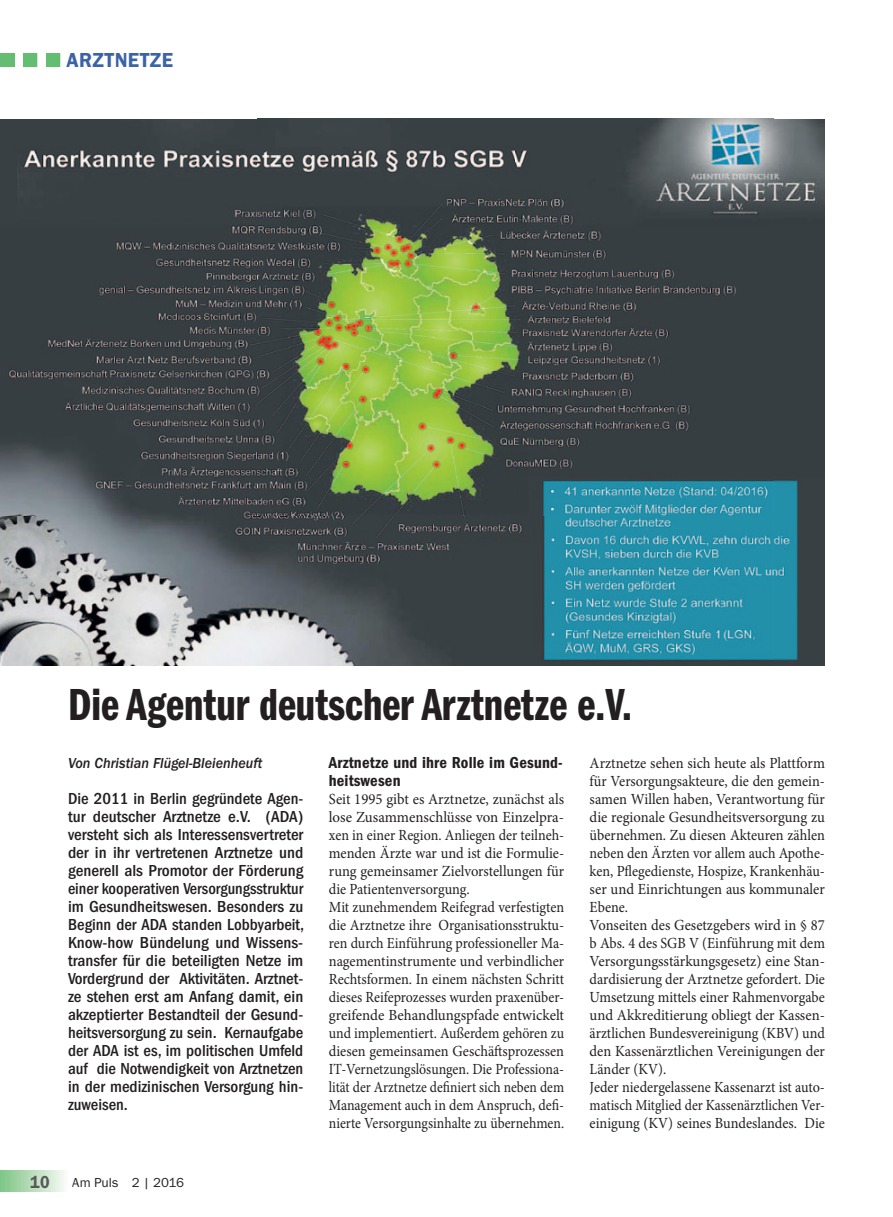
<style>
.page{position:relative;width:893px;height:1217px;background:#fff}
.page>*{position:absolute;margin:0;border:0;box-sizing:border-box;transform-origin:0 0}
.t1{font:46.5px "Franklin Gothic LT Demi Cmpr";color:#231f20}
.t2{font:600 21px "Franklin Gothic Itc T";letter-spacing:.02em;color:#3d63a7;scale:.95 1}
.t3{font:600 18px "Franklin Gothic Itc T";color:#57585a;scale:.9 1}
.t4{font:500 condensed 16.5px/18px "Franklin Gothic LT";color:#231f20;text-align:justify}
.t5{font:600 condensed 16.5px/18px "Franklin Gothic LT";letter-spacing:.01em;color:#231f20}
.t6{font:15.45px/18px "Minion Pro";color:#231f20;scale:.94 1}
.t7{font:15.45px/18px "Minion Pro";color:#231f20;scale:.95 1}
.t8{font:italic 500 15px "Franklin Gothic LT";color:#231f20;scale:.95 1}
.t9{font:13.5px "Franklin Gothic Itc T";color:#231f20}
</style>
<div class="page">
<div style="left:0;top:1169px;width:68px;height:22px;background:linear-gradient(to right,#7ec484,#f8faf6)"></div>
<svg style="left:0;top:53px;width:14px;height:14px"></svg>
<svg style="left:23px;top:53px;width:14px;height:14px"></svg>
<svg style="left:46px;top:53px;width:14px;height:14px"></svg>
<img style="left:0;top:119px;width:825px;height:546px">
<h2 class="t2" style="left:67px;top:48px;width:114px">ARZTNETZE</h2>
<h1 class="t1" style="left:68px;top:679px;width:566px">Die Agentur deutscher Arztnetze e.V.</h1>
<p class="t5" style="left:329px;top:753px;width:235px">Arztnetze und ihre Rolle im Gesund&shy;heitswesen</p>
<p class="t7" style="left:329px;top:789px;width:249px">Seit 1995 gibt es Arztnetze, zunächst als lose Zusammenschlüsse von Einzelpra&shy;xen in einer Region. Anliegen der teilneh&shy;menden Ärzte war und ist die Formulie&shy;rung gemeinsamer Zielvorstellungen für die Patientenversorgung.<br>Mit zunehmendem Reifegrad verfestigten die Arztnetze ihre Organisationsstruktu&shy;ren durch Einführung professioneller Ma&shy;nagementinstrumente und verbindlicher Rechtsformen. In einem nächsten Schritt dieses Reifeprozesses wurden praxenüber&shy;greifende Behandlungspfade entwickelt und implementiert. Außerdem gehören zu diesen gemeinsamen Geschäftsprozessen IT-Vernetzungslösungen. Die Professiona&shy;lität der Arztnetze definiert sich neben dem Management auch in dem Anspruch, defi&shy;nierte Versorgungsinhalte zu übernehmen.</p>
<p class="t6" style="left:590px;top:753px;width:252px">Arztnetze sehen sich heute als Plattform für Versorgungsakteure, die den gemein&shy;samen Willen haben, Verantwortung für die regionale Gesundheitsversorgung zu übernehmen. Zu diesen Akteuren zählen neben den Ärzten vor allem auch Apothe&shy;ken, Pflegedienste, Hospize, Krankenhäu&shy;ser und Einrichtungen aus kommunaler Ebene.<br>Vonseiten des Gesetzgebers wird in § 87 b Abs. 4 des SGB V (Einführung mit dem Versorgungsstärkungsgesetz) eine Stan&shy;dardisierung der Arztnetze gefordert. Die Umsetzung mittels einer Rahmenvorgabe und Akkreditierung obliegt der Kassen&shy;ärztlichen Bundesvereinigung (KBV) und den Kassenärztlichen Vereinigungen der Länder (KV).<br>Jeder niedergelassene Kassenarzt ist auto&shy;matisch Mitglied der Kassenärztlichen Ver&shy;einigung (KV) seines Bundeslandes. Die</p>
<p class="t8" style="left:68px;top:754px;width:206px">Von Christian Flügel-Bleienheuft</p>
<p class="t4" style="left:68px;top:789px;width:238px">Die 2011 in Berlin gegründete Agen&shy;tur deutscher Arztnetze e.V. (ADA) versteht sich als Interessensvertreter der in ihr vertretenen Arztnetze und generell als Promotor der Förderung einer kooperativen Versorgungsstruktur im Gesundheitswesen. Besonders zu Beginn der ADA standen Lobbyarbeit, Know-how Bündelung und Wissens&shy;transfer für die beteiligten Netze im Vordergrund der Aktivitäten. Arztnet&shy;ze stehen erst am Anfang damit, ein akzeptierter Bestandteil der Gesund&shy;heitsversorgung zu sein. Kernaufgabe der ADA ist es, im politischen Umfeld auf die Notwendigkeit von Arztnetzen in der medizinischen Versorgung hin&shy;zuweisen.</p>
<p class="t3" style="left:30px;top:1170px;width:23px">10</p>
<p class="t9" style="left:72px;top:1174px;width:113px">Am Puls 2 | 2016</p>
</div>
